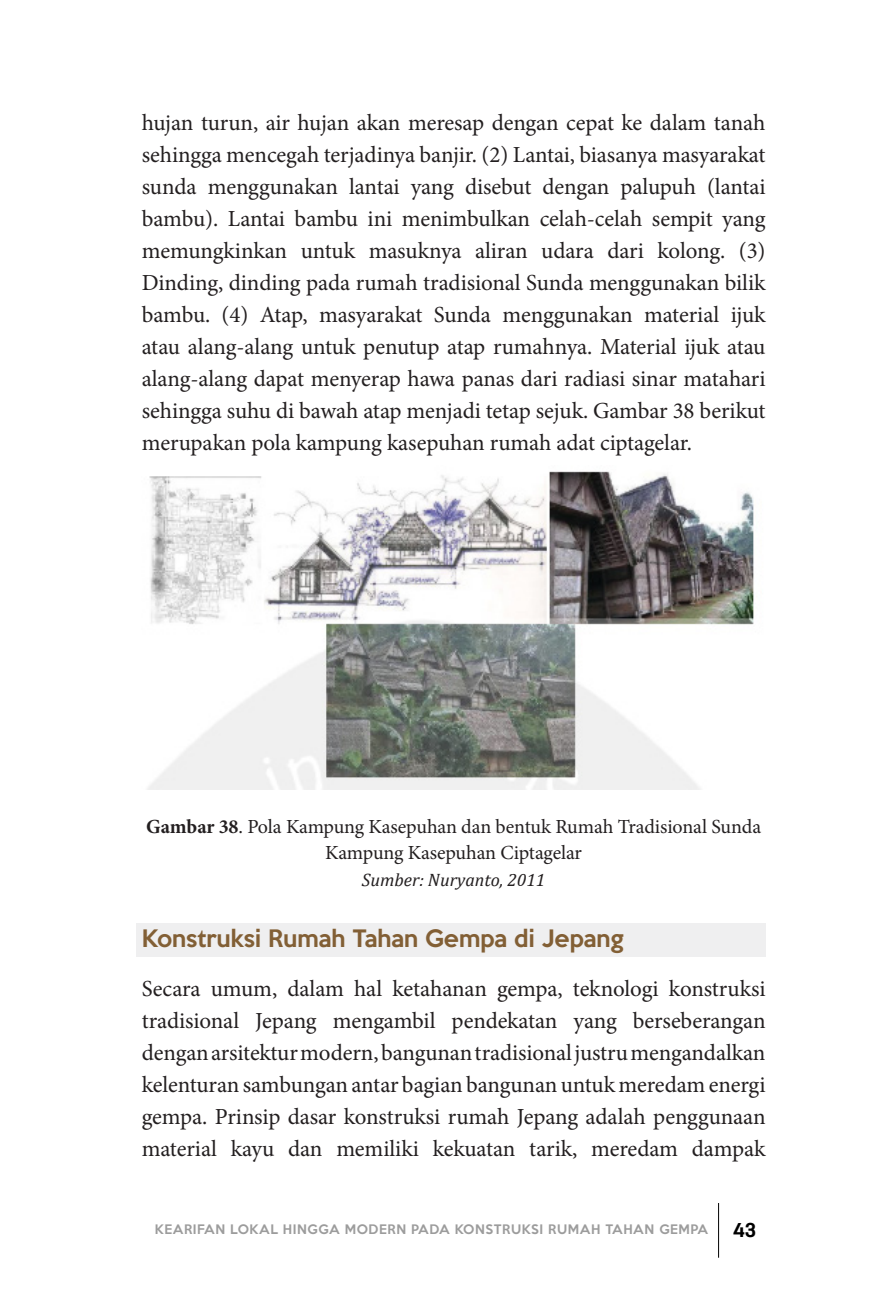
<style>
.page{position:relative;width:879px;height:1304px;background:#fff}
.page>*{position:absolute;margin:0;border:0;box-sizing:border-box;transform-origin:0 0}
.isi{font:23px/32px "Minion Pro";letter-spacing:-.005em;color:#231f20;text-align:justify}
.isi_0{font:23px/32px "Minion Pro";letter-spacing:-.005em;color:#231f20;text-align:justify}
.SUB_Bab_besar{font:500 22px "Keep Calm";color:#825f35}
.Nama_Gambar{font:20px/26px "Minion Pro";letter-spacing:-.01em;color:#231f20;text-align:center}
.sumber_gambar{font:italic 18px "Cambria";color:#231f20}
.t1{font:500 12px "Keep Calm";letter-spacing:.05em;color:#9c9c9c}
.s1{font-weight:700}
.s2{font-family:"Antartida";font-weight:700;font-size:20px;color:#000}
</style>
<div class="page">
<div style="left:136px;top:923px;width:629px;height:34px;background:#efeff0"></div>
<img style="left:147px;top:471px;width:607px;height:319px">
<hr style="left:718px;top:1203px;width:1px;height:55px;background:#000">
<p class="isi" style="left:142px;top:107px;width:625px">hujan turun, air hujan akan meresap dengan cepat ke dalam tanah sehingga mencegah terjadinya banjir. (2) Lantai, biasanya masyarakat sunda menggunakan lantai yang disebut dengan palupuh (lantai bambu). Lantai bambu ini menimbulkan celah-celah sempit yang memungkinkan untuk masuknya aliran udara dari kolong. (3)<br>Dinding, dinding pada rumah tradisional Sunda menggunakan bilik bambu. (4) Atap, masyarakat Sunda menggunakan material ijuk atau alang-alang untuk penutup atap rumahnya. Material ijuk atau alang-alang dapat menyerap hawa panas dari radiasi sinar matahari sehingga suhu di bawah atap menjadi tetap sejuk. Gambar 38 berikut merupakan pola kampung kasepuhan rumah adat ciptagelar.</p>
<p class="Nama_Gambar" style="left:146px;top:814px;width:616px"><span class="s1">Gambar 38</span>. Pola Kampung Kasepuhan dan bentuk Rumah Tradisional Sunda<br>Kampung Kasepuhan Ciptagelar</p>
<p class="sumber_gambar" style="left:362px;top:867px;width:185px">Sumber: Nuryanto, 2011</p>
<p class="SUB_Bab_besar" style="left:142px;top:919px;width:483px">Konstruksi Rumah Tahan Gempa di Jepang</p>
<p class="isi_0" style="left:142px;top:972px;width:625px">Secara umum, dalam hal ketahanan gempa, teknologi konstruksi tradisional Jepang mengambil pendekatan yang berseberangan dengan arsitektur modern, bangunan tradisional justru mengandalkan kelenturan sambungan antar bagian bangunan untuk meredam energi gempa. Prinsip dasar konstruksi rumah Jepang adalah penggunaan material kayu dan memiliki kekuatan tarik, meredam dampak</p>
<p class="t1" style="left:155px;top:1219px;width:603px">KEARIFAN LOKAL HINGGA MODERN PADA KONSTRUKSI RUMAH TAHAN GEMPA <span class="s2">43</span></p>
</div>
